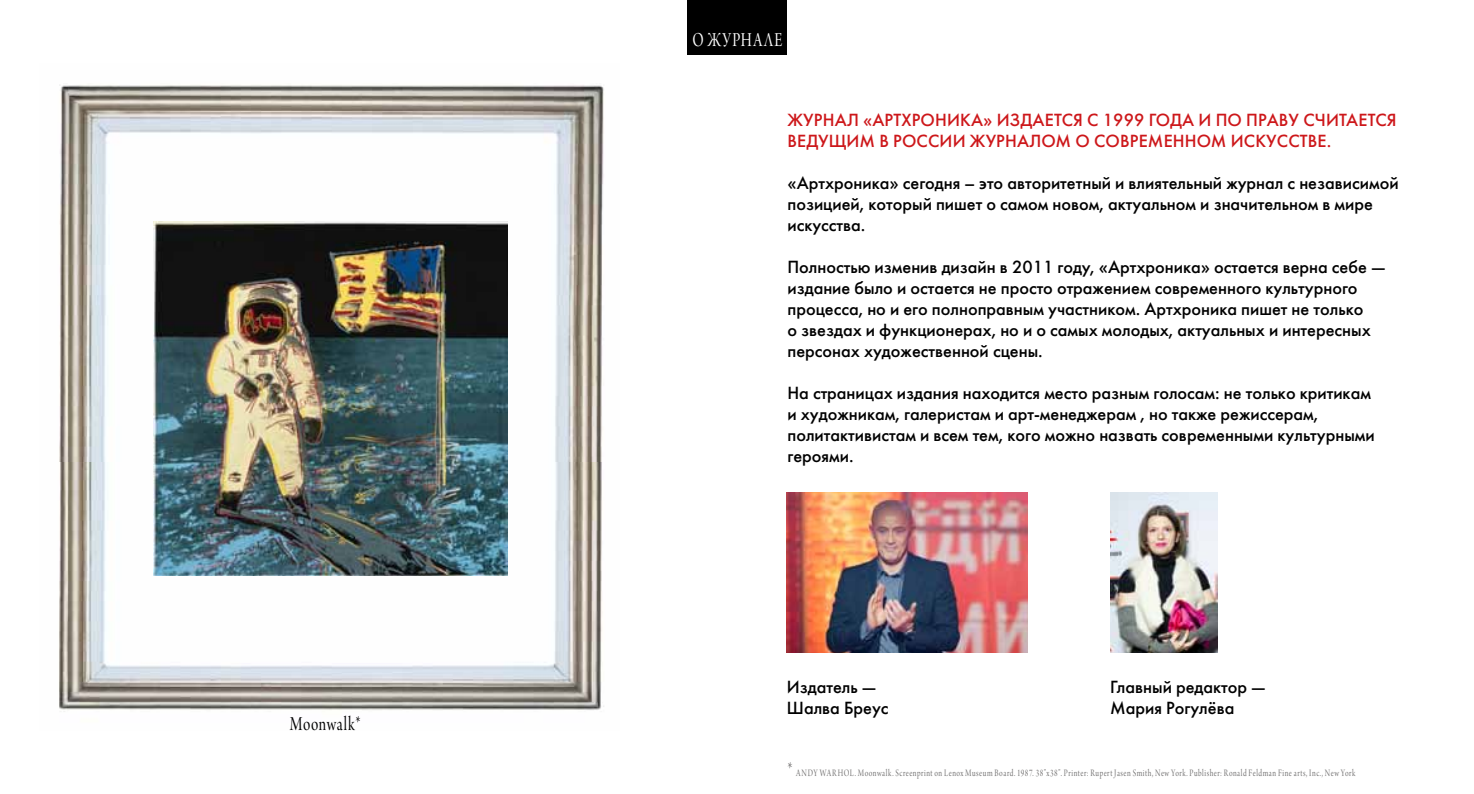
<style>
.page{position:relative;width:1474px;height:794px;background:#fff}
.page>*{position:absolute;margin:0;border:0;box-sizing:border-box;transform-origin:0 0}
.t1{font:21px "Arno Pro Display";color:#000;scale:.75 1}
.t2{font:21px "Arno Pro Display";letter-spacing:.095em;color:#fff;scale:.75 1}
.t3{font:17.5px/21px "Futura Futuris";color:#000}
.t4{font:17.5px/21px "Futura Futuris";letter-spacing:.01em;color:#cd171a}
.t5{font:10.5px "Arno Pro Display";letter-spacing:.065em;color:#706f6f;scale:.75 1}
.s1{font-size:21px}
</style>
<div class="page">
<div style="left:687px;top:0;width:100px;height:54px;background:#000"></div>
<img style="left:59px;top:85px;width:545px;height:377px">
<img style="left:59px;top:462px;width:545px;height:250px">
<img style="left:153px;top:222px;width:354px;height:353px">
<img style="left:787px;top:492px;width:240px;height:161px">
<img style="left:1110px;top:492px;width:107px;height:161px">
<p class="t1" style="left:290px;top:712px;width:95px">Moonwalk*</p>
<p class="t2" style="left:692px;top:29px;width:122px">О ЖУРНАЛЕ</p>
<p class="t4" style="left:787px;top:110px;width:610px">Журнал «Артхроника» издается с 1999 года и по праву считается ведущим в России журналом о современном искусстве.</p>
<p class="t3" style="left:787px;top:173px;width:612px">«Артхроника» сегодня – это авторитетный и влиятельный журнал с независимой позицией, который пишет о самом новом, актуальном и значительном в мире искусства.</p>
<p class="t3" style="left:787px;top:257px;width:599px">П олностью изменив дизайн в 2011 году, «Артхроника» остается верна себе — издание было и остается не просто отражением современного культурного процесса, но и его полноправным участником. Артхроника пишет не только<br>о звездах и функционерах, но и о самых молодых, актуальных и интересных персонах художественной сцены.</p>
<p class="t3" style="left:787px;top:383px;width:589px">Н а страницах издания находится место разным голосам: не только критикам и художникам, галеристам и арт-менеджерам , но также режиссерам, политактивистам и всем тем, кого можно назвать современными культурными героями.</p>
<p class="t3" style="left:787px;top:677px;width:103px">И здатель —<br>Шалва Бреус</p>
<p class="t3" style="left:1110px;top:677px;width:157px">Главный редактор —<br>Мария Рогулёва</p>
<p class="t5" style="left:787px;top:767px;width:759px"><span class="s1">*</span> Andy Warhol . Moonwalk. Screenprint on Lenox Museum Board. 1987. 38”x38”. Printer: Rupert Jasen Smith, New York. Publisher: Ronald Feldman Fine arts, Inc., New York</p>
</div>
